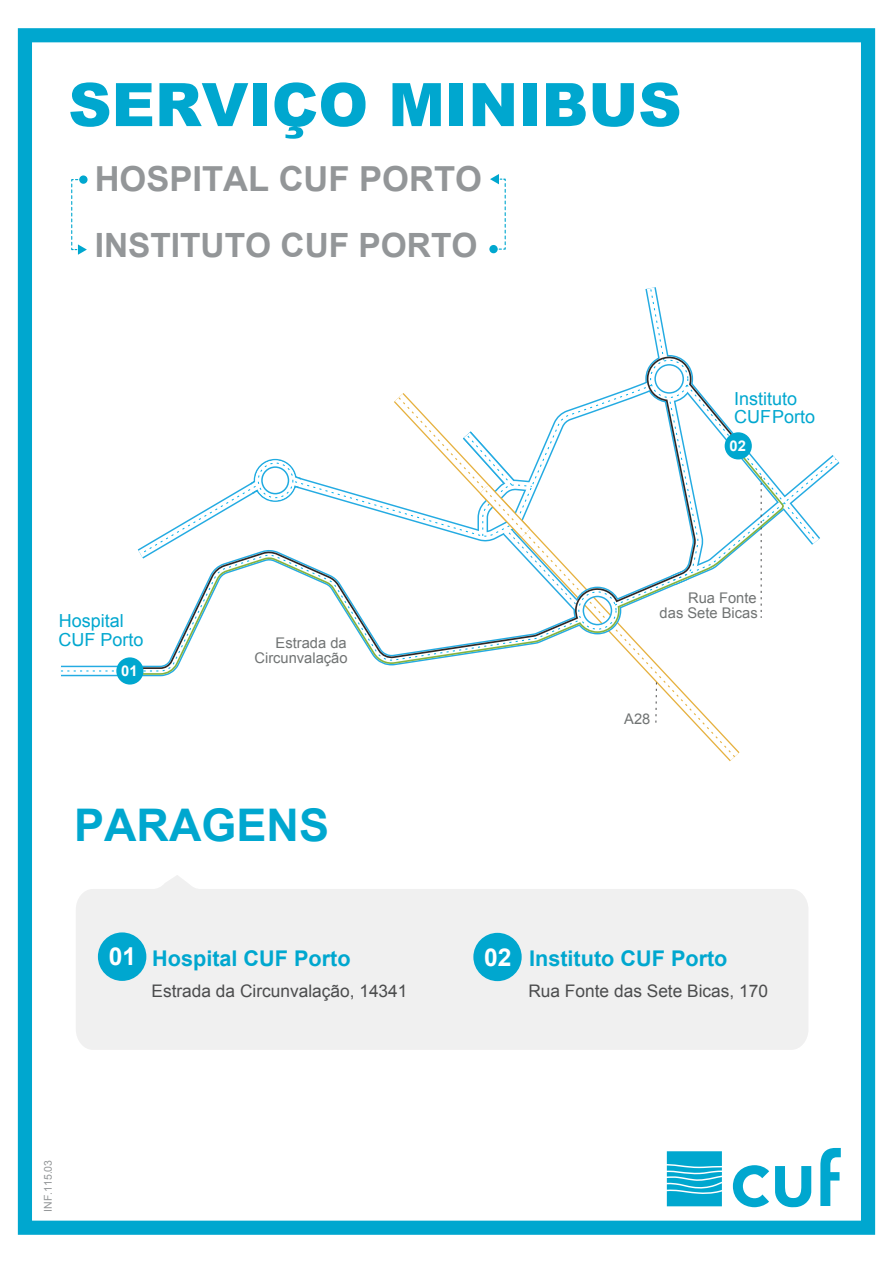
<style>
.page{position:relative;width:893px;height:1263px;background:#fff}
.page>*{position:absolute;margin:0;border:0;box-sizing:border-box;transform-origin:0 0}
.t1{font:900 60px "Arial";color:#00a7cf}
.t2{font:700 45px "Arial";color:#00a7cf}
.t3{font:700 34.5px "Arial";color:#939698}
.t4{font:700 33.45px "Arial";color:#939698}
.t5{font:700 24.6px "Arial";color:#fff}
.t6{font:700 21.6px "Arial";color:#00a7cf}
.t7{font:18px "Arial";color:#00a7cf}
.t8{font:17.25px "Arial";color:#4b4c4d}
.t9{font:14.7px/14.7px "Arial";color:#707373;text-align:right}
.t10{font:900 14.7px "Avenir";color:#fff}
.t11{font:700 14.7px "Arial";color:#fff}
.t12{font:10.8px "Arial";color:#939698}
.s1{font-size:24.6px;color:#fff}
</style>
<div class="page">
<svg style="left:76px;top:875px;width:732px;height:175px;fill:#f0f0f0"></svg>
<div style="left:98px;top:932px;width:48px;height:49px;background:#00a7cf;border-radius:50%"></div>
<div style="left:473px;top:933px;width:49px;height:48px;background:#00a7cf;border-radius:50%"></div>
<svg style="left:650px;top:676px;width:86px;height:82px"></svg>
<svg style="left:655px;top:682px;width:2px;height:42px"></svg>
<svg style="left:645px;top:287px;width:195px;height:258px"></svg>
<svg style="left:142px;top:454px;width:643px;height:222px"></svg>
<svg style="left:137px;top:355px;width:607px;height:315px"></svg>
<div style="left:116px;top:657px;width:27px;height:27px;background:#00a7cf;border-radius:50%"></div>
<svg style="left:452px;top:420px;width:127px;height:192px"></svg>
<div style="left:725px;top:432px;width:27px;height:27px;background:#00a7cf;border-radius:50%"></div>
<svg style="left:248px;top:458px;width:55px;height:45px"></svg>
<svg style="left:255px;top:460px;width:40px;height:40px"></svg>
<div style="left:262px;top:467px;width:26px;height:27px;background:#fff;border-radius:50%"></div>
<div style="left:261px;top:466px;width:28px;height:28px;border:2px solid #1fabe1;border-radius:50%"></div>
<div style="left:258px;top:463px;width:35px;height:35px;border:1px dashed #00afef;border-radius:50%"></div>
<svg style="left:79px;top:175px;width:9px;height:9px"></svg>
<svg style="left:71px;top:178px;width:16px;height:77px"></svg>
<div style="left:489px;top:245px;width:9px;height:8px;background:#00a7cf;border-radius:50%"></div>
<svg style="left:490px;top:174px;width:16px;height:76px"></svg>
<div style="left:18px;top:28px;width:857px;height:1207px;border:14px solid #00a7cf"></div>
<svg style="left:667px;top:1151px;width:55px;height:55px;background:#23b3d5"></svg>
<svg style="left:820px;top:1148px;width:21px;height:58px"></svg>
<svg style="left:733px;top:1165px;width:36px;height:42px"></svg>
<svg style="left:775px;top:1166px;width:36px;height:41px"></svg>
<h1 class="t1" style="left:68px;top:61px;width:615px">SERVIÇO MINIBUS</h1>
<h3 class="t3" style="left:95px;top:156px;width:389px">HOSPITAL CUF PORTO</h3>
<h3 class="t4" style="left:95px;top:223px;width:384px">INSTITUTO CUF PORTO</h3>
<p class="t7" style="left:734px;top:386px;width:65px">Instituto</p>
<p class="t7" style="left:734px;top:404px;width:83px">CUFPorto</p>
<p class="t11" style="left:729px;top:436px;width:18px">02</p>
<p class="t7" style="left:59px;top:608px;width:67px">Hospital</p>
<p class="t7" style="left:58px;top:628px;width:87px">CUF Porto</p>
<p class="t10" style="left:121px;top:658px;width:19px">01</p>
<p class="t9" style="left:254px;top:636px;width:95px">Estrada da<br>Circunvalação</p>
<h2 class="t2" style="left:74px;top:795px;width:257px">PARAGENS</h2>
<p class="t6" style="left:109px;top:944px;width:243px"><span class="s1">01</span> Hospital CUF Porto</p>
<p class="t8" style="left:151px;top:979px;width:257px">Estrada da Circunvalação, 14341</p>
<p class="t9" style="left:660px;top:591px;width:100px">Rua Fonte<br>das Sete Bicas</p>
<p class="t9" style="left:624px;top:711px;width:28px">A28</p>
<h3 class="t5" style="left:484px;top:941px;width:29px">02</h3>
<p class="t6" style="left:529px;top:944px;width:200px">Instituto CUF Porto</p>
<p class="t8" style="left:528px;top:980px;width:241px">Rua Fonte das Sete Bicas, 170</p>
<p class="t12" style="left:41px;top:1212px;width:53px;rotate:-90deg">INF.115.03</p>
</div>
